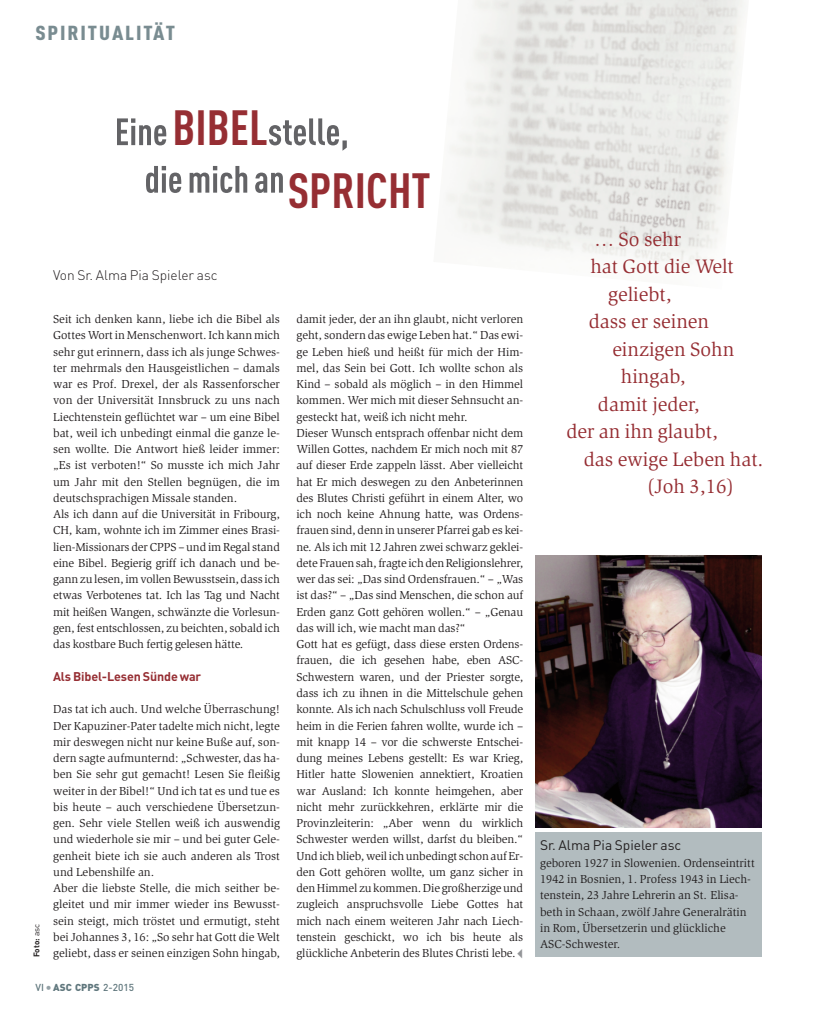
<style>
.page{position:relative;width:815px;height:1028px;background:#fff}
.page>*{position:absolute;margin:0;border:0;box-sizing:border-box;transform-origin:0 0}
.t1{font:700 48.75px "DIN Cond";color:#962e33}
.t2{font:20px "Slimbach Std";color:#962e33}
.t3{font:900 20px "DIN Cond";letter-spacing:.085em;color:#798c91;scale:1.1 1}
.t4{font:300 13.75px "DIN Pro";color:#231f20}
.t5{font:13.75px "DIN Pro";color:#231f20}
.t6{font:700 12.5px "DIN Pro";letter-spacing:-.01em;color:#962e33}
.t7{font:11.88px/16.2px "Slimbach Std";letter-spacing:-.01em;color:#231f20}
.t8{font:500 10px "DIN Pro";color:#60777d}
.t9{font:700 8.12px "DIN Pro";color:#231f20}
.s1{font-weight:400}
.s2{font-size:12.5px;color:#95a2a7}
.s3{font-weight:900}
</style>
<div class="page">
<img style="left:446px;top:0;width:299px;height:265px">
<svg style="left:117px;top:118px;width:49px;height:27px"></svg>
<svg style="left:269px;top:118px;width:78px;height:33px"></svg>
<svg style="left:146px;top:166px;width:137px;height:27px"></svg>
<div style="left:535px;top:832px;width:227px;height:125px;background:#b2bcbf"></div>
<img style="left:535px;top:555px;width:227px;height:272px">
<h2 class="t3" style="left:35px;top:21px;width:129px">SPIRITUALITÄT</h2>
<h1 class="t1" style="left:173px;top:99px;width:97px">BIBEL</h1>
<h1 class="t1" style="left:288px;top:161px;width:145px">SPRICHT</h1>
<p class="t9" style="left:32px;top:957px;width:35px;rotate:-90deg">Foto: <span class="s1">asc</span></p>
<p class="t4" style="left:53px;top:267px;width:166px">Von Sr. Alma Pia Spieler asc</p>
<p class="t7" style="left:53px;top:312px;width:228px">Seit ich denken kann, liebe ich die Bibel als Gottes Wort in Menschenwort. Ich kann mich sehr gut erinnern, dass ich als junge Schwes&shy;ter mehrmals den Hausgeistlichen – damals war es Prof. Drexel, der als Rassenforscher von der Universität Innsbruck zu uns nach Liechtenstein geflüchtet war – um eine Bibel bat, weil ich unbedingt einmal die ganze le&shy;sen wollte. Die Antwort hieß leider immer: „Es ist verboten!“ So musste ich mich Jahr um Jahr mit den Stellen begnügen, die im deutschsprachigen Missale standen.<br>Als ich dann auf die Universität in Fribourg, CH, kam, wohnte ich im Zimmer eines Brasi&shy;lien-Missionars der CPPS – und im Regal stand eine Bibel. Begierig griff ich danach und be&shy;gannzulesen,imvollenBewusstsein, dass ich etwas Verbotenes tat. Ich las Tag und Nacht mit heißen Wangen, schwänzte die Vorlesun&shy;gen, fest entschlossen, zu beichten, sobald ich das kostbare Buch fertig gelesen hätte.</p>
<p class="t6" style="left:53px;top:669px;width:150px">Als Bibel-Lesen Sünde war</p>
<p class="t7" style="left:53px;top:702px;width:228px">Das tat ich auch. Und welche Überraschung!<br>Der Kapuziner-Pater tadelte mich nicht, legte mir deswegen nicht nur keine Buße auf, son&shy;dern sagte aufmunternd: „Schwester, das ha&shy;ben Sie sehr gut gemacht! Lesen Sie fleißig weiter in der Bibel!“ Und ich tat es und tue es bis heute – auch verschiedene Übersetzun&shy;gen. Sehr viele Stellen weiß ich auswendig und wiederhole sie mir – und bei guter Gele&shy;genheit biete ich sie auch anderen als Trost und Lebenshilfe an.<br>Aber die liebste Stelle, die mich seither be&shy;gleitet und mir immer wieder ins Bewusst&shy;sein steigt, mich tröstet und ermutigt, steht bei Johannes 3, 16: „So sehr hat Gott die Welt geliebt, dass er seinen einzigen Sohn hingab,</p>
<p class="t8" style="left:35px;top:982px;width:100px">VI<span class="s2">•</span><span class="s3">ASC CPPS</span> 2-2015</p>
<p class="t7" style="left:296px;top:312px;width:228px">damit jeder, der an ihn glaubt, nicht verloren geht, sondern das ewige Leben hat.“ Das ewi&shy;ge Leben hieß und heißt für mich der Him&shy;mel, das Sein bei Gott. Ich wollte schon als Kind – sobald als möglich – in den Himmel kommen. Wer mich mit dieser Sehnsucht an&shy;gesteckt hat, weiß ich nicht mehr.<br>Dieser Wunsch entsprach offenbar nicht dem Willen Gottes, nachdem Er mich noch mit 87 auf dieser Erde zappeln lässt. Aber vielleicht hat Er mich deswegen zu den Anbeterinnen des Blutes Christi geführt in einem Alter, wo ich noch keine Ahnung hatte, was Ordens&shy;frauen sind, denn in unserer Pfarrei gab es kei&shy;ne. Als ich mit 12 Jahren zwei schwarz geklei&shy;deteFrauensah,fragte ichdenReligionslehrer, wer das sei: „Das sind Ordensfrauen.“ – „Was ist das?“ – „Das sind Menschen, die schon auf Erden ganz Gott gehören wollen.“ – „Genau das will ich, wie macht man das?“<br>Gott hat es gefügt, dass diese ersten Ordens&shy;frauen, die ich gesehen habe, eben ASC-Schwestern waren, und der Priester sorgte, dass ich zu ihnen in die Mittelschule gehen konnte. Als ich nach Schulschluss voll Freude heim in die Ferien fahren wollte, wurde ich – mit knapp 14 – vor die schwerste Entschei&shy;dung meines Lebens gestellt: Es war Krieg, Hitler hatte Slowenien annektiert, Kroatien war Ausland: Ich konnte heimgehen, aber nicht mehr zurückkehren, erklärte mir die Provinzleiterin: „Aber wenn du wirklich Schwester werden willst, darfst du bleiben.“ Und ichblieb,weil ichunbedingt schonaufEr&shy;den Gott gehören wollte, um ganz sicher in denHimmel zukommen.Die großherzigeund zugleich anspruchsvolle Liebe Gottes hat mich nach einem weiteren Jahr nach Liech&shy;tenstein geschickt, wo ich bis heute als glückliche Anbeterin des Blutes Christi lebe.</p>
<h2 class="t2" style="left:594px;top:231px;width:88px">… So sehr</h2>
<h2 class="t2" style="left:590px;top:259px;width:145px">hat Gott die Welt</h2>
<h2 class="t2" style="left:608px;top:286px;width:65px">geliebt,</h2>
<h2 class="t2" style="left:589px;top:314px;width:122px">dass er seinen</h2>
<h2 class="t2" style="left:612px;top:341px;width:123px">einzigen Sohn</h2>
<h2 class="t2" style="left:621px;top:369px;width:66px">hingab,</h2>
<h2 class="t2" style="left:598px;top:396px;width:103px">damit jeder,</h2>
<h2 class="t2" style="left:566px;top:424px;width:153px">der an ihn glaubt,</h2>
<h2 class="t2" style="left:584px;top:451px;width:181px">das ewige Leben hat.</h2>
<h2 class="t2" style="left:647px;top:479px;width:89px">(Joh 3,16)</h2>
<p class="t5" style="left:540px;top:837px;width:143px">Sr. Alma Pia Spieler asc</p>
<p class="t7" style="left:540px;top:855px;width:216px">geboren 1927 in Slowenien. Ordenseintritt 1942 in Bosnien, 1. Profess 1943 in Liech&shy;tenstein, 23 Jahre Lehrerin an St. Elisa&shy;beth in Schaan, zwölf Jahre Generalrätin in Rom, Übersetzerin und glückliche ASC-Schwester.</p>
</div>
